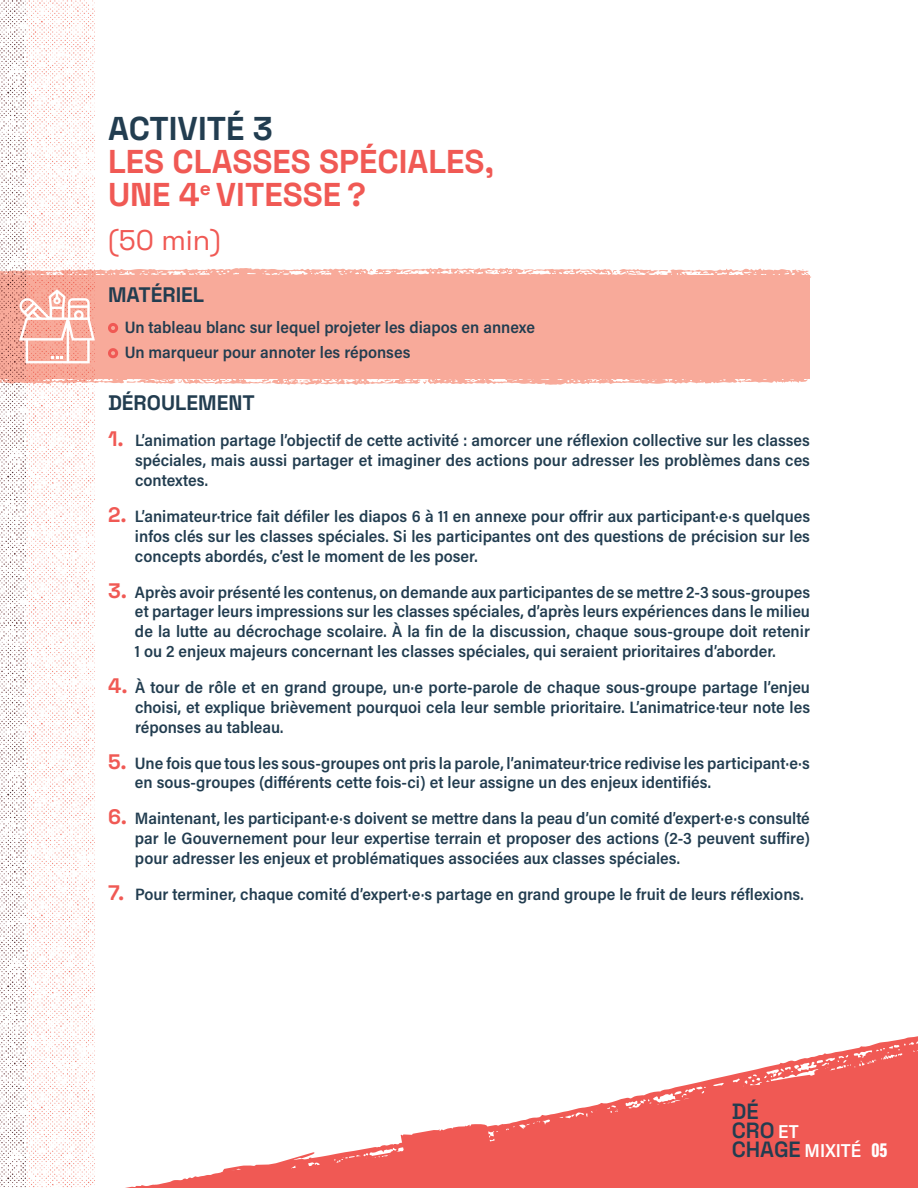
<style>
.page{position:relative;width:918px;height:1188px;background:#fff}
.page>*{position:absolute;margin:0;border:0;box-sizing:border-box;transform-origin:0 0}
.t1{font:700 33px/33px "Space Grotesk";color:#f05954}
.t2{font:700 33px "Space Grotesk";color:#223d50}
.t3{font:28.5px "Space Grotesk";color:#f05954}
.t4{font:600 22.05px/18.9px "Space Grotesk";color:#223d50}
.t5{font:700 21px "Space Grotesk";color:#223d50}
.t6{font:900 21px "Acumin Pro Extra Cond";color:#fff}
.t7{font:600 18.75px "Acumin Pro Semi Cond";letter-spacing:.005em;color:#fff}
.t8{font:600 16.5px/19.8px "Acumin Pro Semi Cond";color:#223d50;text-align:justify}
.s1{font-family:"Space Grotesk";font-weight:700;font-size:21px;color:#f05954}
</style>
<div class="page">
<div style="left:0;top:276px;width:809px;height:103px;background:#f8aa9a"></div>
<svg style="left:94px;top:373px;width:716px;height:12px"></svg>
<svg style="left:94px;top:1025px;width:824px;height:163px"></svg>
<svg style="left:94px;top:268px;width:717px;height:12px"></svg>
<img style="left:27px;top:0;width:67px;height:1188px">
<img style="left:0;top:0;width:27px;height:1188px">
<div style="left:108px;top:323px;width:10px;height:10px;border:3px solid #f05954;border-radius:50%"></div>
<div style="left:108px;top:348px;width:10px;height:10px;border:3px solid #f05954;border-radius:50%"></div>
<svg style="left:19px;top:289px;width:76px;height:74px"></svg>
<h1 class="t2" style="left:108px;top:103px;width:166px">ACTIVITÉ 3</h1>
<h1 class="t1" style="left:108px;top:143px;width:388px">LES CLASSES SPÉCIALES,<br>UNE 4<sup>e</sup> VITESSE ?</h1>
<h2 class="t3" style="left:108px;top:219px;width:115px">(50 min)</h2>
<p class="t5" style="left:108px;top:279px;width:98px">MATÉRIEL</p>
<p class="t8" style="left:125px;top:314px;width:412px;line-height:25.2px">Un tableau blanc sur lequel projeter les diapos en annexe<br>Un marqueur pour annoter les réponses</p>
<p class="t5" style="left:108px;top:387px;width:148px">DÉROULEMENT</p>
<p class="t8" style="left:135px;top:430px;width:677px;text-indent:-27px"><span class="s1">1.</span> L’animation partage l’objectif de cette activité : amorcer une réflexion collective sur les classes spéciales, mais aussi partager et imaginer des actions pour adresser les problèmes dans ces contextes.</p>
<p class="t8" style="left:135px;top:506px;width:677px;text-indent:-27px"><span class="s1">2.</span> L’animateur·trice fait défiler les diapos 6 à 11 en annexe pour offrir aux participant·e·s quelques infos clés sur les classes spéciales. Si les participantes ont des questions de précision sur les concepts abordés, c’est le moment de les poser.</p>
<p class="t8" style="left:135px;top:581px;width:677px;text-indent:-27px"><span class="s1">3.</span> Après avoir présenté les contenus, on demande aux participantes de se mettre 2-3 sous-groupes et partager leurs impressions sur les classes spéciales, d’après leurs expériences dans le milieu de la lutte au décrochage scolaire. À la fin de la discussion, chaque sous-groupe doit retenir 1 ou 2 enjeux majeurs concernant les classes spéciales, qui seraient prioritaires d’aborder.</p>
<p class="t8" style="left:135px;top:677px;width:677px;text-indent:-27px"><span class="s1">4.</span> À tour de rôle et en grand groupe, un·e porte-parole de chaque sous-groupe partage l’enjeu choisi, et explique brièvement pourquoi cela leur semble prioritaire. L’animatrice·teur note les réponses au tableau.</p>
<p class="t8" style="left:135px;top:752px;width:676px;text-indent:-27px"><span class="s1">5.</span> Une fois que tous les sous-groupes ont pris la parole, l’animateur·trice redivise les participant·e·s en sous-groupes (différents cette fois-ci) et leur assigne un des enjeux identifiés.</p>
<p class="t8" style="left:135px;top:808px;width:677px;text-indent:-27px"><span class="s1">6.</span> Maintenant, les participant·e·s doivent se mettre dans la peau d’un comité d’expert·e·s consulté par le Gouvernement pour leur expertise terrain et proposer des actions (2-3 peuvent suffire) pour adresser les enjeux et problématiques associées aux classes spéciales.</p>
<p class="t8" style="left:108px;top:884px;width:697px"><span class="s1">7.</span> Pour terminer, chaque comité d’expert·e·s partage en grand groupe le fruit de leurs réflexions.</p>
<h3 class="t4" style="left:732px;top:1101px;width:71px">DÉ<br>CRO<br>CHAGE</h3>
<p class="t7" style="left:778px;top:1119px;width:22px">ET</p>
<p class="t7" style="left:805px;top:1138px;width:58px">MIXITÉ</p>
<p class="t6" style="left:872px;top:1137px;width:17px">05</p>
</div>
